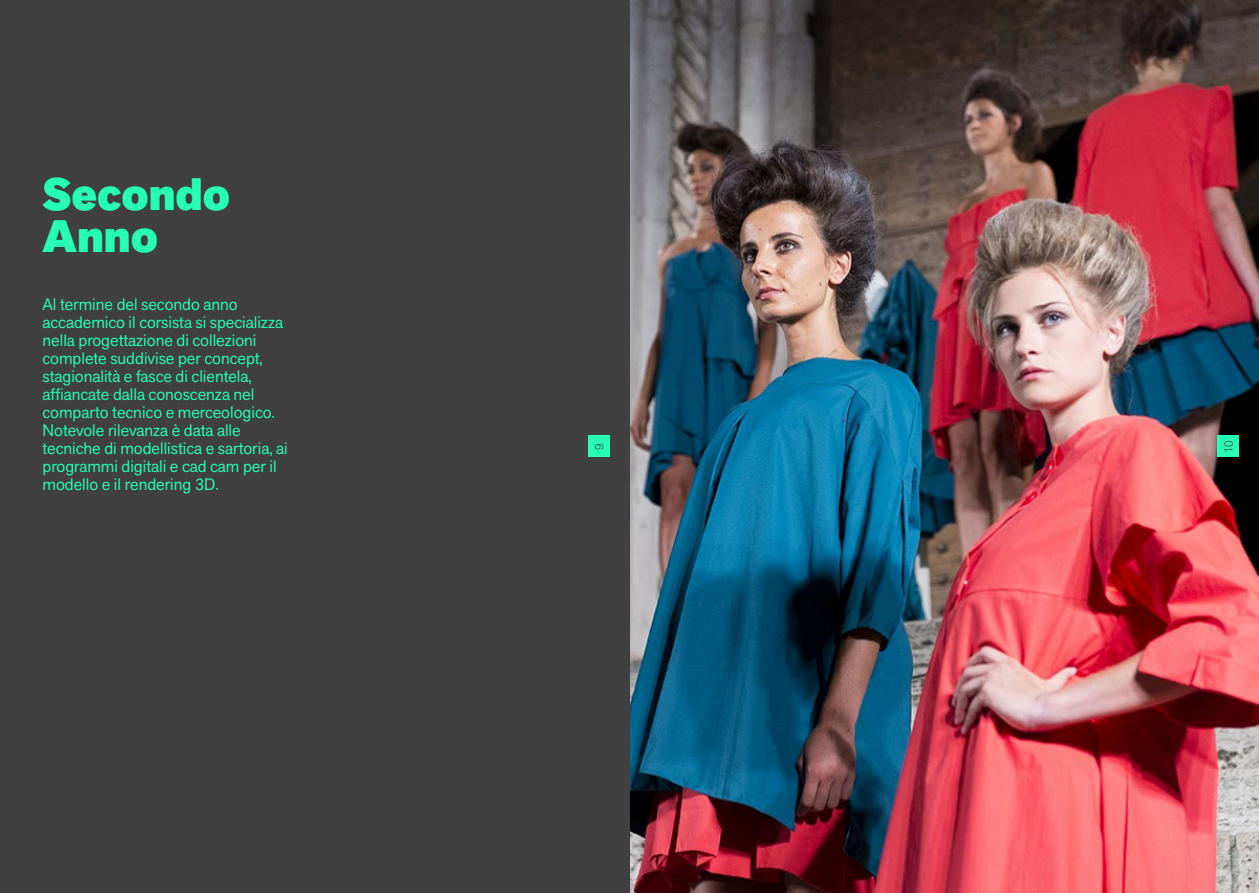
<style>
.page{position:relative;width:1259px;height:893px;background:#fff}
.page>*{position:absolute;margin:0;border:0;box-sizing:border-box;transform-origin:0 0}
.t1{font:800 45px/42px "Akzid Grtsk Next";color:#26ffb5}
.t2{font:16.5px/18px "Akzid Grtsk Next";color:#26ffb5}
.t3{font:300 12px "Akzid Grtsk Next";color:#404040}
</style>
<div class="page">
<img style="left:629px;top:0;width:630px;height:893px">
<div style="left:0;top:0;width:629px;height:893px;background:#404040"></div>
<div style="left:588px;top:436px;width:21px;height:21px;background:#26ffb5"></div>
<div style="left:1217px;top:436px;width:21px;height:21px;background:#26ffb5"></div>
<h1 class="t1" style="left:43px;top:174px;width:189px">Secondo<br>Anno</h1>
<p class="t2" style="left:43px;top:295px;width:247px">Al termine del secondo anno accademico il corsista si specializza nella progettazione di collezioni complete suddivise per concept, stagionalità e fasce di clientela, affiancate dalla conoscenza nel comparto tecnico e merceologico.<br>Notevole rilevanza è data alle tecniche di modellistica e sartoria, ai programmi digitali e cad cam per il modello e il rendering 3D.</p>
<p class="t3" style="left:591px;top:450px;width:8px;rotate:-90deg">9</p>
<p class="t3" style="left:1220px;top:453px;width:15px;rotate:-90deg">10</p>
</div>
